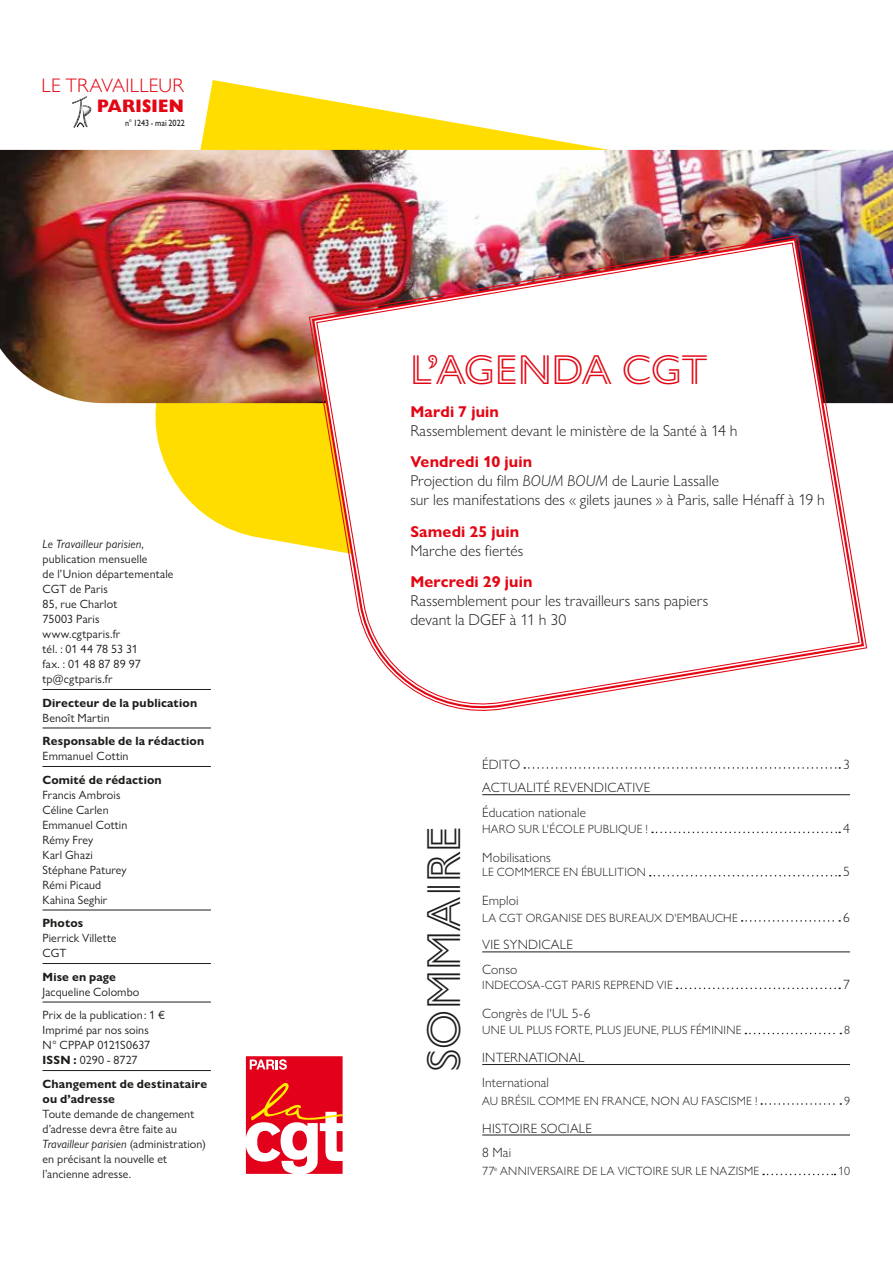
<style>
.page{position:relative;width:893px;height:1263px;background:#fff}
.page>*{position:absolute;margin:0;border:0;box-sizing:border-box;transform-origin:0 0}
.t1{font:300 48px "Gill Sans Nova Inline";letter-spacing:.005em;color:#1d1d1b}
.t2{font:300 42px "Gill Sans Nova Inline";letter-spacing:-.015em;color:#e30613}
.t3{font:300 19.5px "Gill Sans";letter-spacing:.015em;color:#e30613}
.t4{font:800 18px "Gill Sans";letter-spacing:.015em;color:#e30613;scale:.9 1}
.t5{font:300 15.75px/18.9px "Gill Sans Nova";letter-spacing:.005em;color:#1d1d1b}
.t6{font:700 15.75px "Gill Sans Nova";letter-spacing:.01em;color:#e30613}
.t7{font:300 13.5px/24.8px "Gill Sans Nova";letter-spacing:.01em;color:#1d1d1b}
.t8{font:12px/15px "Gill Sans Nova";letter-spacing:.01em;color:#1d1d1b}
.t9{font:300 12px "Gill Sans Nova";letter-spacing:.02em;color:#1d1d1b}
.t10{font:700 12px/15px "Gill Sans Nova";letter-spacing:.015em;color:#1d1d1b}
.t11{font:9px "Gill Sans";letter-spacing:.005em;color:#1d1d1b;scale:.9 1}
.s1{font-style:italic}
.s2{font-weight:700}
.s3{font-weight:700;color:#e30613}
.s4{font-size:15px}
</style>
<div class="page">
<svg style="left:145px;top:80px;width:582px;height:467px"></svg>
<img style="left:0;top:150px;width:893px;height:253px">
<svg style="left:73px;top:105px;width:19px;height:23px"></svg>
<div style="left:70px;top:95px;width:18px;height:10px;background:#1d1d1b;opacity:.75"></div>
<svg style="left:524px;top:767px;width:316px;height:2px"></svg>
<hr style="left:482px;top:794px;width:368px;height:1px;background:#1d1d1b">
<svg style="left:652px;top:832px;width:188px;height:1px"></svg>
<svg style="left:650px;top:875px;width:190px;height:1px"></svg>
<svg style="left:742px;top:920px;width:98px;height:2px"></svg>
<hr style="left:482px;top:951px;width:368px;height:1px;background:#1d1d1b">
<svg style="left:677px;top:987px;width:163px;height:2px"></svg>
<svg style="left:745px;top:1033px;width:96px;height:1px"></svg>
<hr style="left:482px;top:1064px;width:368px;height:1px;background:#1d1d1b">
<svg style="left:761px;top:1103px;width:80px;height:2px"></svg>
<hr style="left:482px;top:1134px;width:368px;height:1px;background:#1d1d1b">
<svg style="left:763px;top:1174px;width:72px;height:1px"></svg>
<div style="left:43px;top:531px;width:168px;height:647px;background:#fff"></div>
<hr style="left:43px;top:689px;width:168px;height:1px;background:#1d1d1b">
<hr style="left:43px;top:728px;width:168px;height:1px;background:#1d1d1b">
<hr style="left:43px;top:766px;width:168px;height:1px;background:#1d1d1b">
<hr style="left:43px;top:910px;width:168px;height:1px;background:#1d1d1b">
<hr style="left:43px;top:963px;width:168px;height:1px;background:#1d1d1b">
<hr style="left:43px;top:1002px;width:168px;height:1px;background:#1d1d1b">
<hr style="left:43px;top:1070px;width:168px;height:1px;background:#1d1d1b">
<svg style="left:246px;top:1056px;width:97px;height:118px"></svg>
<img style="left:311px;top:237px;width:554px;height:413px">
<svg style="left:316px;top:242px;width:544px;height:469px"></svg>
<h3 class="t3" style="left:42px;top:75px;width:144px">LE TRAVAILLEUR</h3>
<h3 class="t4" style="left:97px;top:95px;width:98px">PARISIEN</h3>
<p class="t11" style="left:125px;top:118px;width:68px">n° 1243 - mai 2022</p>
<p class="t8" style="left:43px;top:537px;width:133px"><span class="s1">Le Travailleur parisien</span>, publication mensuelle<br>de l’Union départementale<br>CGT de Paris<br>85, rue Charlot<br>75003 Paris www.cgtparis.fr<br>tél. : 01 44 78 53 31<br>fax. : 01 48 87 89 97 tp@cgtparis.fr</p>
<p class="t10" style="left:43px;top:695px;width:156px">Directeur de la publication</p>
<p class="t8" style="left:43px;top:710px;width:69px">Benoît Martin</p>
<p class="t10" style="left:43px;top:734px;width:163px">Responsable de la rédaction</p>
<p class="t8" style="left:43px;top:749px;width:88px">Emmanuel Cottin</p>
<p class="t10" style="left:43px;top:772px;width:121px">Comité de rédaction</p>
<p class="t8" style="left:43px;top:787px;width:86px">Francis Ambrois<br>Céline Carlen<br>Emmanuel Cottin<br>Rémy Frey<br>Karl Ghazi<br>Stéphane Paturey<br>Rémi Picaud<br>Kahina Seghir</p>
<p class="t10" style="left:43px;top:916px;width:42px">Photos</p>
<p class="t8" style="left:43px;top:931px;width:76px">Pierrick Villette<br>CGT</p>
<p class="t10" style="left:43px;top:969px;width:75px">Mise en page</p>
<p class="t8" style="left:43px;top:980px;width:124px;line-height:23.5px">Jacqueline Colombo<br>Prix de la publication: 1 €</p>
<p class="t8" style="left:43px;top:1023px;width:109px;text-align:justify">Imprimé par nos soins N° CPPAP 0121S0637<br><span class="s2">ISSN :</span> 0290 - 8727</p>
<p class="t10" style="left:43px;top:1076px;width:166px">Changement de destinataire ou d’adresse</p>
<p class="t8" style="left:43px;top:1106px;width:165px">Toute demande de changement d’adresse devra être faite au<br><span class="s1">Travailleur parisien</span> (administration) en précisant la nouvelle et l’ancienne adresse.</p>
<h2 class="t2" style="left:410px;top:342px;width:299px">L’AGENDA CGT</h2>
<h3 class="t6" style="left:410px;top:402px;width:90px">Mardi 7 juin</h3>
<h3 class="t5" style="left:410px;top:421px;width:329px">Rassemblement devant le ministère de la Santé à 14 h</h3>
<h3 class="t5" style="left:410px;top:452px;width:416px"><span class="s3">Vendredi 10 juin<br></span>Projection du film <span class="s1">BOUM BOUM</span> de Laurie Lassalle<br>sur les manifestations des <span class="s4">«</span> gilets jaunes <span class="s4">»</span> à Paris, salle Hénaff à 19 h</h3>
<h3 class="t6" style="left:410px;top:522px;width:110px">Samedi 25 juin</h3>
<h3 class="t5" style="left:410px;top:541px;width:114px">Marche des fiertés</h3>
<h3 class="t6" style="left:410px;top:572px;width:124px">Mercredi 29 juin</h3>
<h3 class="t5" style="left:410px;top:591px;width:299px">Rassemblement pour les travailleurs sans papiers devant la DGEF à 11 h 30</h3>
<h1 class="t1" style="left:412px;top:1072px;width:249px;rotate:-90deg">sommaire</h1>
<p class="t7" style="left:482px;top:752px;width:39px">ÉDITO</p>
<p class="t7" style="left:843px;top:752px;width:8px">3</p>
<p class="t7" style="left:482px;top:775px;width:170px">ACTUALITÉ REVENDICATIVE<br>Éducation nationale</p>
<p class="t9" style="left:482px;top:822px;width:167px">HARO SUR L'ÉCOLE PUBLIQUE !</p>
<p class="t7" style="left:843px;top:816px;width:8px">4</p>
<p class="t7" style="left:482px;top:845px;width:70px">Mobilisations</p>
<p class="t9" style="left:482px;top:865px;width:165px">LE COMMERCE EN ÉBULLITION</p>
<p class="t7" style="left:843px;top:859px;width:8px">5</p>
<p class="t7" style="left:482px;top:888px;width:38px">Emploi</p>
<p class="t9" style="left:482px;top:910px;width:257px">LA CGT ORGANISE DES BUREAUX D'EMBAUCHE</p>
<p class="t7" style="left:843px;top:904px;width:8px">6</p>
<p class="t7" style="left:482px;top:932px;width:92px">VIE SYNDICALE<br>Conso</p>
<p class="t9" style="left:482px;top:978px;width:192px">INDECOSA-CGT PARIS REPREND VIE</p>
<p class="t7" style="left:843px;top:972px;width:8px">7</p>
<p class="t7" style="left:482px;top:1001px;width:110px">Congrès de l'UL 5-6</p>
<p class="t9" style="left:482px;top:1023px;width:261px">UNE UL PLUS FORTE, PLUS JEUNE, PLUS FÉMININE</p>
<p class="t9" style="left:844px;top:1023px;width:7px">8</p>
<p class="t7" style="left:482px;top:1045px;width:104px">INTERNATIONAL<br>International</p>
<p class="t9" style="left:482px;top:1093px;width:277px">AU BRÉSIL COMME EN FRANCE, NON AU FASCISME !</p>
<p class="t9" style="left:844px;top:1093px;width:7px">9</p>
<p class="t7" style="left:482px;top:1115px;width:111px">HISTOIRE SOCIALE<br>8 Mai</p>
<p class="t9" style="left:482px;top:1164px;width:279px">77<sup>e</sup> ANNIVERSAIRE DE LA VICTOIRE SUR LE NAZISME</p>
<p class="t9" style="left:838px;top:1164px;width:13px">10</p>
</div>
